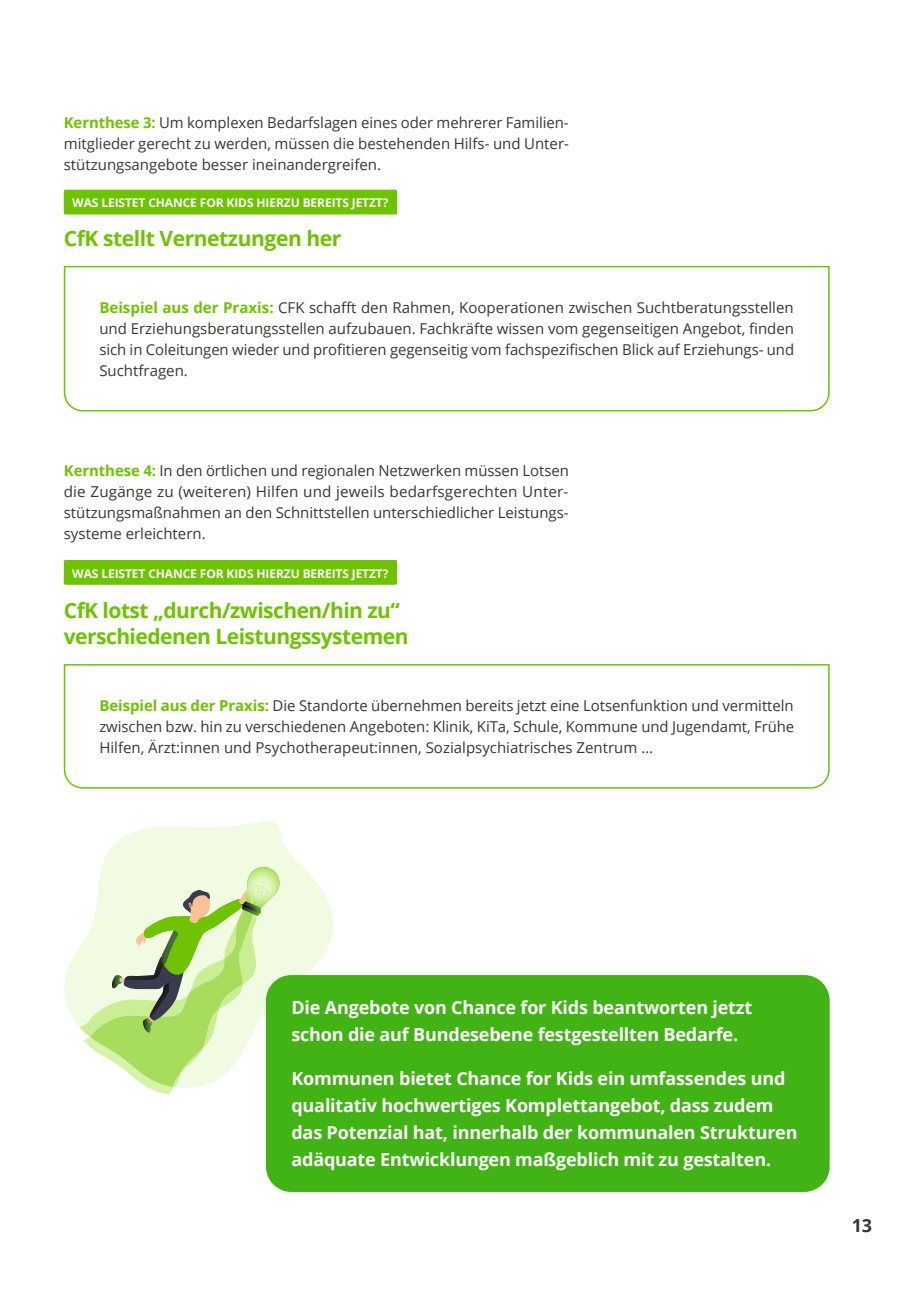
<style>
.page{position:relative;width:919px;height:1289px;background:#fff}
.page>*{position:absolute;margin:0;border:0;box-sizing:border-box;transform-origin:0 0}
.t1{font:700 21px/25.5px "Open Sans";letter-spacing:-.025em;color:#6ec300}
.t2{font:700 18px/27px "Open Sans";letter-spacing:-.01em;color:#fff}
.t3{font:700 18px "Open Sans";color:#373736}
.t4{font:15px/21px "Open Sans";color:#373736;text-align:justify}
.t5{font:700 12px "Open Sans";letter-spacing:-.01em;color:#fff}
.s1{font-weight:700;color:#6ec300}
</style>
<div class="page">
<div style="left:64px;top:190px;width:333px;height:24px;background:#6ec300;border-radius:2px"></div>
<div style="left:64px;top:560px;width:333px;height:24px;background:#6ec300;border-radius:2px"></div>
<svg style="left:64px;top:822px;width:215px;height:272px"></svg>
<img style="left:242px;top:903px;width:18px;height:10px">
<div style="left:266px;top:975px;width:563px;height:216px;background:#41b314;border-radius:26px"></div>
<svg style="left:64px;top:266px;width:765px;height:145px"></svg>
<svg style="left:64px;top:664px;width:765px;height:124px"></svg>
<p class="t4" style="left:64px;top:112px;width:506px"><span class="s1">Kernthese 3:</span> Um komplexen Bedarfslagen eines oder mehrerer Familien&shy;mitglieder gerecht zu werden, müssen die bestehenden Hilfs- und Unter&shy;stützungsangebote besser ineinandergreifen.</p>
<p class="t5" style="left:72px;top:194px;width:318px">WAS LEISTET CHANCE FOR KIDS HIERZU BEREITS JETZT?</p>
<h1 class="t1" style="left:64px;top:225px;width:279px">CfK stellt Vernetzungen her</h1>
<p class="t4" style="left:99px;top:296px;width:696px"><span class="s1">Beispiel aus der Praxis:</span> CFK schafft den Rahmen, Kooperationen zwischen Suchtberatungsstellen und Erziehungsberatungsstellen aufzubauen. Fachkräfte wissen vom gegenseitigen Angebot, finden sich in Coleitungen wieder und profitieren gegenseitig vom fachspezifischen Blick auf Erziehungs- und Suchtfragen.</p>
<p class="t4" style="left:64px;top:459px;width:506px"><span class="s1">Kernthese 4:</span> In den örtlichen und regionalen Netzwerken müssen Lotsen die Zugänge zu (weiteren) Hilfen und jeweils bedarfsgerechten Unter&shy;stützungsmaßnahmen an den Schnittstellen unterschiedlicher Leistungs&shy;systeme erleichtern.</p>
<p class="t5" style="left:72px;top:565px;width:318px">WAS LEISTET CHANCE FOR KIDS HIERZU BEREITS JETZT?</p>
<h1 class="t1" style="left:64px;top:597px;width:346px">CfK lotst „durch/zwischen/hin zu“ verschiedenen Leistungssystemen</h1>
<p class="t4" style="left:99px;top:694px;width:696px"><span class="s1">Beispiel aus der Praxis:</span> Die Standorte übernehmen bereits jetzt eine Lotsenfunktion und vermitteln zwischen bzw. hin zu verschiedenen Angeboten: Klinik, KiTa, Schule, Kommune und Jugendamt, Frühe Hilfen, Ärzt:innen und Psychotherapeut:innen, Sozialpsychiatrisches Zentrum …</p>
<p class="t2" style="left:291px;top:993px;width:462px">Die Angebote von Chance for Kids beantworten jetzt schon die auf Bundesebene festgestellten Bedarfe.</p>
<p class="t2" style="left:291px;top:1064px;width:507px">Kommunen bietet Chance for Kids ein umfassendes und qualitativ hochwertiges Komplettangebot, dass zudem das Potenzial hat, innerhalb der kommunalen Strukturen adäquate Entwicklungen maßgeblich mit zu gestalten.</p>
<p class="t3" style="left:851px;top:1212px;width:22px">13</p>
</div>
